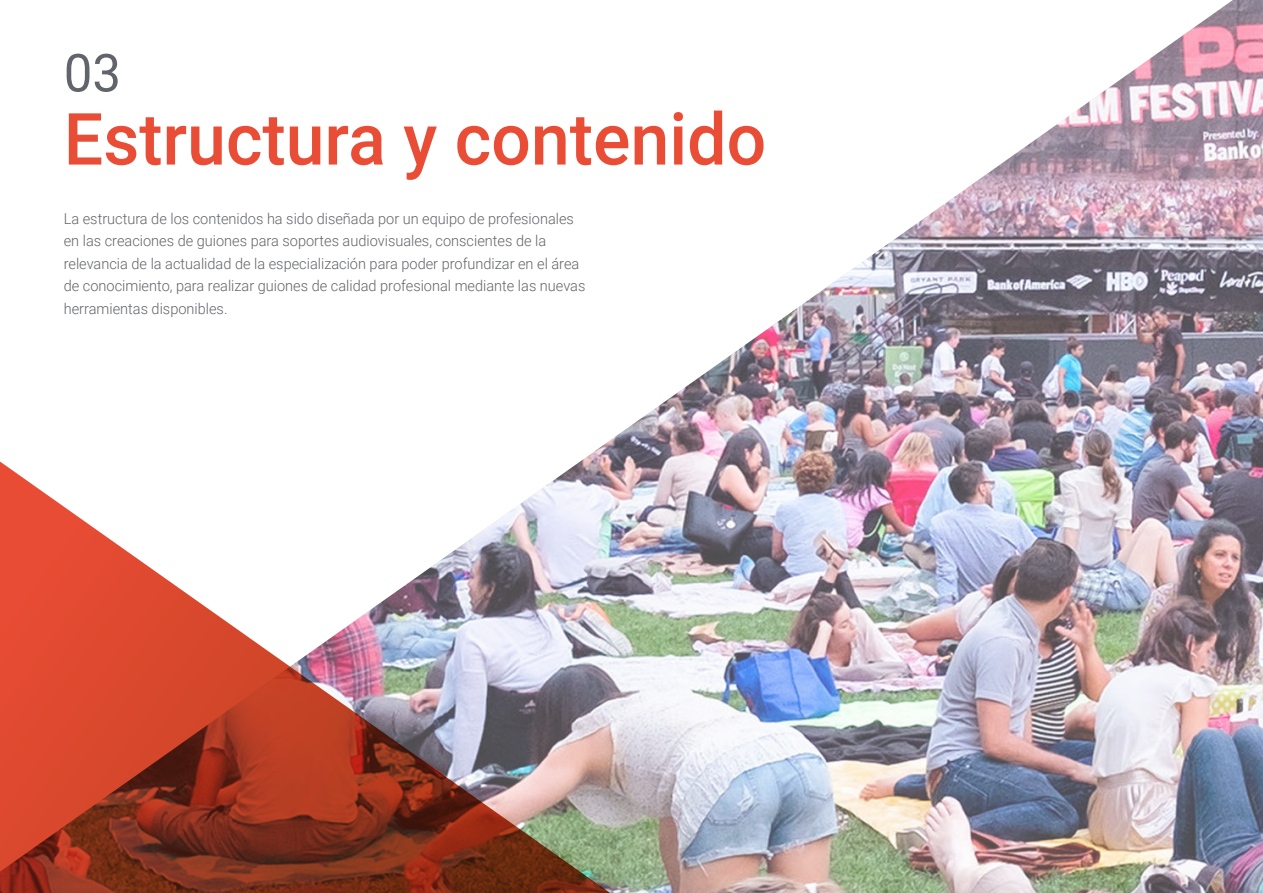
<style>
.page{position:relative;width:1263px;height:893px;background:#fff}
.page>*{position:absolute;margin:0;border:0;box-sizing:border-box;transform-origin:0 0}
.t1{font:500 72px "Roboto";color:#e94d35}
.t2{font:52.5px "Roboto";color:#61646a}
.t3{font:300 15px/22.5px "Roboto";color:#61646a}
</style>
<div class="page">
<img style="left:602px;top:0;width:661px;height:893px">
<img style="left:0;top:446px;width:640px;height:447px">
<h2 class="t2" style="left:64px;top:36px;width:59px">03</h2>
<h1 class="t1" style="left:64px;top:89px;width:704px">Estructura y contenido</h1>
<p class="t3" style="left:64px;top:207px;width:523px">La estructura de los contenidos ha sido diseñada por un equipo de profesionales en las creaciones de guiones para soportes audiovisuales, conscientes de la relevancia de la actualidad de la especialización para poder profundizar en el área de conocimiento, para realizar guiones de calidad profesional mediante las nuevas herramientas disponibles.</p>
</div>
